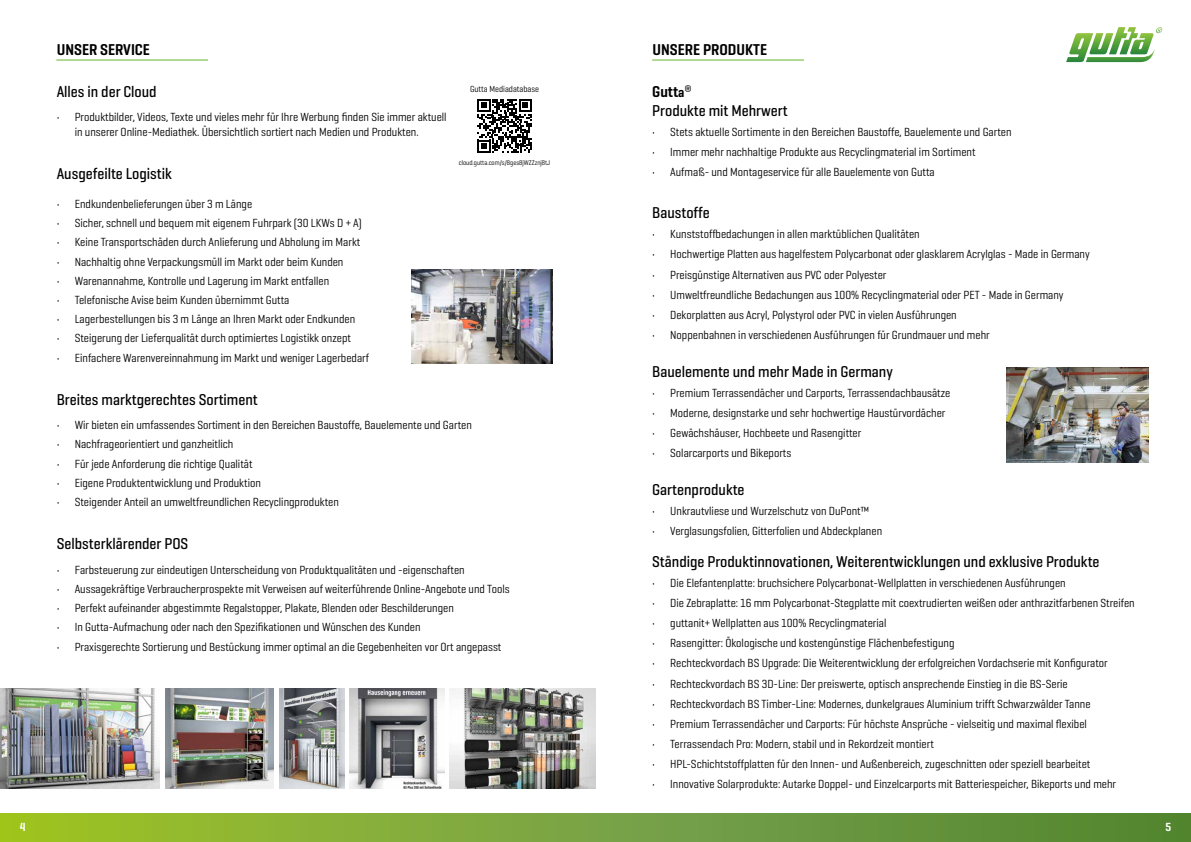
<style>
.page{position:relative;width:1191px;height:842px;background:#fff}
.page>*{position:absolute;margin:0;border:0;box-sizing:border-box;transform-origin:0 0}
.t1{font:500 16px/19.2px "Geogrotesque Cond";color:#000}
.t2{font:600 16px "Geogrotesque Cond";color:#000}
.t3{font:12px/14.4px "Geogrotesque Cond";color:#000}
.t4{font:600 12px "Geogrotesque Cond";color:#fff}
.t5{font:9px "Geogrotesque Cond";color:#000}
.t6{font:7px "Geogrotesque Cond";color:#000}
.s1{font-weight:600}
.s2{font-weight:600;font-size:14px}
.s3{font-weight:400;font-size:14px}
</style>
<div class="page">
<svg style="left:0;top:814px;width:1191px;height:28px;background:#78a338"></svg>
<img style="left:166px;top:689px;width:107px;height:99px">
<img style="left:279px;top:689px;width:65px;height:99px">
<img style="left:450px;top:689px;width:145px;height:99px">
<img style="left:0;top:689px;width:160px;height:99px">
<img style="left:350px;top:689px;width:94px;height:99px">
<img style="left:1006px;top:368px;width:142px;height:94px">
<img style="left:411px;top:269px;width:142px;height:95px">
<img style="left:1138px;top:33px;width:15px;height:16px">
<img style="left:1066px;top:33px;width:23px;height:29px">
<img style="left:1113px;top:27px;width:6px;height:22px">
<img style="left:1119px;top:27px;width:19px;height:22px">
<img style="left:1089px;top:33px;width:24px;height:16px">
<img style="left:1086px;top:49px;width:68px;height:13px">
<svg style="left:1156px;top:27px;width:6px;height:6px"></svg>
<svg style="left:477px;top:99px;width:54px;height:54px"></svg>
<hr style="left:56px;top:60px;width:152px;height:1px;background:#65b32e">
<hr style="left:652px;top:60px;width:152px;height:1px;background:#65b32e">
<h1 class="t2" style="left:57px;top:39px;width:95px">UNSER SERVICE</h1>
<h1 class="t2" style="left:652px;top:39px;width:116px">UNSERE PRODUKTE</h1>
<p class="t5" style="left:470px;top:83px;width:70px">Gutta Mediadatabase</p>
<h1 class="t1" style="left:57px;top:82px;width:101px">Alles in der Cloud</h1>
<p class="t3" style="left:75px;top:110px;width:373px;text-indent:-18px">• Produktbilder, Videos, Texte und vieles mehr für Ihre Werbung finden Sie immer aktuell in unserer Online-Mediathek. Übersichtlich sortiert nach Medien und Produkten.</p>
<h1 class="t1" style="left:57px;top:164px;width:117px">Ausgefeilte Logistik</h1>
<p class="t3" style="left:57px;top:196px;width:197px">• Endkundenbelieferungen über 3 m Länge</p>
<p class="t3" style="left:57px;top:215px;width:306px">• Sicher, schnell und bequem mit eigenem Fuhrpark (30 LKWs D + A)</p>
<p class="t3" style="left:57px;top:235px;width:305px">• Keine Transportschäden durch Anlieferung und Abholung im Markt</p>
<p class="t3" style="left:57px;top:254px;width:288px">• Nachhaltig ohne Verpackungsmüll im Markt oder beim Kunden</p>
<p class="t3" style="left:57px;top:273px;width:274px">• Warenannahme, Kontrolle und Lagerung im Markt entfallen</p>
<p class="t3" style="left:57px;top:292px;width:234px">• Telefonische Avise beim Kunden übernimmt Gutta</p>
<p class="t3" style="left:57px;top:312px;width:300px">• Lagerbestellungen bis 3 m Länge an Ihren Markt oder Endkunden</p>
<p class="t3" style="left:57px;top:331px;width:296px">• Steigerung der Lieferqualität durch optimiertes Logistikk onzept</p>
<p class="t3" style="left:57px;top:350px;width:314px">• Einfachere Warenvereinnahmung im Markt und weniger Lagerbedarf</p>
<h1 class="t1" style="left:57px;top:389px;width:203px">Breites marktgerechtes Sortiment</h1>
<p class="t3" style="left:57px;top:418px;width:417px">• Wir bieten ein umfassendes Sortiment in den Bereichen Baustoffe, Bauelemente und Garten</p>
<p class="t3" style="left:57px;top:437px;width:178px">• Nachfrageorientiert und ganzheitlich</p>
<p class="t3" style="left:57px;top:456px;width:197px">• Für jede Anforderung die richtige Qualität</p>
<p class="t3" style="left:57px;top:475px;width:206px">• Eigene Produktentwicklung und Produktion</p>
<p class="t3" style="left:57px;top:494px;width:284px">• Steigender Anteil an umweltfreundlichen Recyclingprodukten</p>
<h1 class="t1" style="left:57px;top:534px;width:133px">Selbsterklärender POS</h1>
<p class="t3" style="left:57px;top:562px;width:409px">• Farbsteuerung zur eindeutigen Unterscheidung von Produktqualitäten und -eigenschaften</p>
<p class="t3" style="left:57px;top:581px;width:454px">• Aussagekräftige Verbraucherprospekte mit Verweisen auf weiterführende Online-Angebote und Tools</p>
<p class="t3" style="left:57px;top:600px;width:399px">• Perfekt aufeinander abgestimmte Regalstopper, Plakate, Blenden oder Beschilderungen</p>
<p class="t3" style="left:57px;top:620px;width:365px">• In Gutta-Aufmachung oder nach den Spezifikationen und Wünschen des Kunden</p>
<p class="t3" style="left:57px;top:639px;width:446px">• Praxisgerechte Sortierung und Bestückung immer optimal an die Gegebenheiten vor Ort angepasst</p>
<p class="t6" style="left:459px;top:158px;width:93px">cloud.gutta.com/s/8ges8jWZZznj8tJ</p>
<h1 class="t1" style="left:652px;top:82px;width:137px"><span class="s1">Gutt</span><span class="s2">a</span><span class="s3">®<br></span>Produkte mit Mehrwert</h1>
<p class="t3" style="left:652px;top:125px;width:361px">• Stets aktuelle Sortimente in den Bereichen Baustoffe, Bauelemente und Garten</p>
<p class="t3" style="left:652px;top:145px;width:325px">• Immer mehr nachhaltige Produkte aus Recyclingmaterial im Sortiment</p>
<p class="t3" style="left:652px;top:165px;width:284px">• Aufmaß- und Montageservice für alle Bauelemente von Gutta</p>
<h1 class="t1" style="left:652px;top:203px;width:59px">Baustoffe</h1>
<p class="t3" style="left:652px;top:227px;width:269px">• Kunststoffbedachungen in allen marktüblichen Qualitäten</p>
<p class="t3" style="left:652px;top:247px;width:439px">• Hochwertige Platten aus hagelfestem Polycarbonat oder glasklarem Acrylglas - Made in Germany</p>
<p class="t3" style="left:652px;top:267px;width:236px">• Preisgünstige Alternativen aus PVC oder Polyester</p>
<p class="t3" style="left:652px;top:287px;width:413px">• Umweltfreundliche Bedachungen aus 100% Recyclingmaterial oder PET - Made in Germany</p>
<p class="t3" style="left:652px;top:307px;width:306px">• Dekorplatten aus Acryl, Polystyrol oder PVC in vielen Ausführungen</p>
<p class="t3" style="left:652px;top:327px;width:339px">• Noppenbahnen in verschiedenen Ausführungen für Grundmauer und mehr</p>
<h1 class="t1" style="left:652px;top:361px;width:242px">Bauelemente und mehr Made in Germany</h1>
<p class="t3" style="left:652px;top:385px;width:300px">• Premium Terrassendächer und Carports, Terrassendachbausätze</p>
<p class="t3" style="left:652px;top:405px;width:295px">• Moderne, designstarke und sehr hochwertige Haustürvordächer</p>
<p class="t3" style="left:652px;top:425px;width:211px">• Gewächshäuser, Hochbeete und Rasengitter</p>
<p class="t3" style="left:652px;top:445px;width:141px">• Solarcarports und Bikeports</p>
<h1 class="t1" style="left:652px;top:479px;width:94px">Gartenprodukte</h1>
<p class="t3" style="left:652px;top:503px;width:219px">• Unkrautvliese und Wurzelschutz von DuPont™</p>
<p class="t3" style="left:652px;top:523px;width:231px">• Verglasungsfolien, Gitterfolien und Abdeckplanen</p>
<h1 class="t1" style="left:652px;top:552px;width:449px">Ständige Produktinnovationen, Weiterentwicklungen und exklusive Produkte</h1>
<p class="t3" style="left:652px;top:575px;width:415px">• Die Elefantenplatte: bruchsichere Polycarbonat-Wellplatten in verschiedenen Ausführungen</p>
<p class="t3" style="left:652px;top:596px;width:484px">• Die Zebraplatte: 16 mm Polycarbonat-Stegplatte mit coextrudierten weißen oder anthrazitfarbenen Streifen</p>
<p class="t3" style="left:652px;top:616px;width:236px">• guttanit+ Wellplatten aus 100% Recyclingmaterial</p>
<p class="t3" style="left:652px;top:636px;width:304px">• Rasengitter: Ökologische und kostengünstige Flächenbefestigung</p>
<p class="t3" style="left:652px;top:656px;width:457px">• Rechteckvordach BS Upgrade: Die Weiterentwicklung der erfolgreichen Vordachserie mit Konfigurator</p>
<p class="t3" style="left:652px;top:676px;width:417px">• Rechteckvordach BS 3D-Line: Der preiswerte, optisch ansprechende Einstieg in die BS-Serie</p>
<p class="t3" style="left:652px;top:696px;width:440px">• Rechteckvordach BS Timber-Line: Modernes, dunkelgraues Aluminium trifft Schwarzwälder Tanne</p>
<p class="t3" style="left:652px;top:716px;width:436px">• Premium Terrassendächer und Carports: Für höchste Ansprüche - vielseitig und maximal flexibel</p>
<p class="t3" style="left:652px;top:736px;width:283px">• Terrassendach Pro: Modern, stabil und in Rekordzeit montiert</p>
<p class="t3" style="left:652px;top:756px;width:439px">• HPL-Schichtstoffplatten für den Innen- und Außenbereich, zugeschnitten oder speziell bearbeitet</p>
<p class="t3" style="left:652px;top:776px;width:465px">• Innovative Solarprodukte: Autarke Doppel- und Einzelcarports mit Batteriespeicher, Bikeports und mehr</p>
<p class="t4" style="left:20px;top:819px;width:7px">4</p>
<p class="t4" style="left:1165px;top:819px;width:7px">5</p>
</div>
